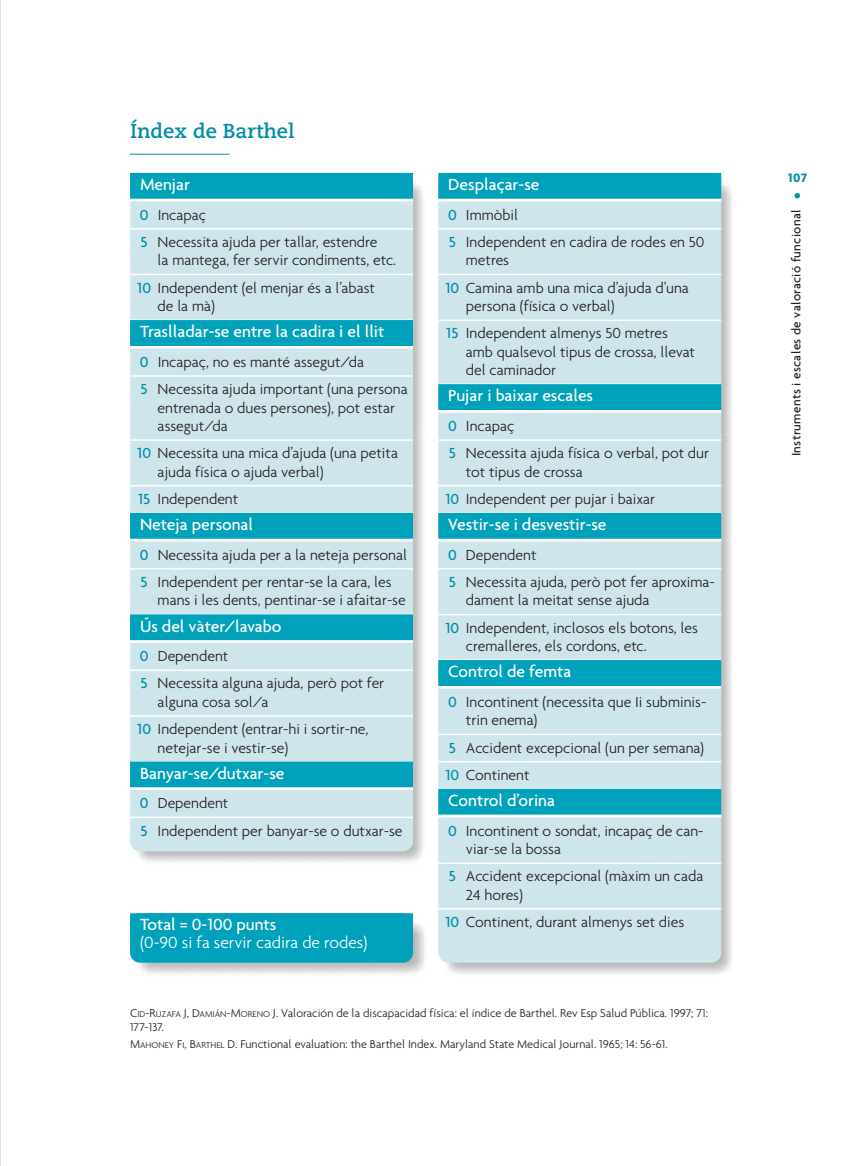
<style>
.page{position:relative;width:846px;height:1166px;background:#fff}
.page>*{position:absolute;margin:0;border:0;box-sizing:border-box;transform-origin:0 0}
.t1{font:700 20.12px "Caecilia";color:#008ca8}
.t2{font:500 17.5px "Agenda";color:#fff}
.t3{font:300 17.5px "Agenda";color:#fff}
.t4{font:300 15.75px/27.3px "Agenda";color:#231f20}
.t5{font:700 15.75px "Agenda";color:#008ca8}
.t6{font:500 13.12px "Agenda";letter-spacing:.025em;color:#231f20}
.t7{font:700 13.12px "Agenda";color:#008ca8}
.t8{font:300 12.25px/14.3px "Agenda";color:#231f20}
.s1{font-weight:500;color:#008ca8}
.s2{font-size:9.1px}
</style>
<div class="page">
<hr style="left:0;top:0;width:1px;height:1165px;background:#d2e8ed">
<hr style="left:130px;top:154px;width:99px;height:1px;background:#008ca8">
<svg style="left:721px;top:435px;width:12px;height:101px"></svg>
<img style="left:721px;top:536px;width:12px;height:203px">
<svg style="left:721px;top:176px;width:13px;height:259px"></svg>
<img style="left:438px;top:739px;width:294px;height:235px">
<img style="left:413px;top:922px;width:12px;height:17px">
<img style="left:132px;top:939px;width:293px;height:35px">
<div style="left:130px;top:173px;width:283px;height:678px;background:#cde5eb;border-radius:10px"></div>
<div style="left:130px;top:173px;width:283px;height:26px;background:#00a1ba"></div>
<hr style="left:130px;top:199px;width:283px;height:2px;background:#fff">
<hr style="left:130px;top:228px;width:283px;height:1px;background:#fff">
<hr style="left:130px;top:274px;width:283px;height:1px;background:#fff">
<hr style="left:130px;top:319px;width:283px;height:2px;background:#fff">
<div style="left:130px;top:320px;width:283px;height:26px;background:#00a1ba"></div>
<hr style="left:130px;top:346px;width:283px;height:2px;background:#fff">
<hr style="left:130px;top:375px;width:283px;height:1px;background:#fff">
<hr style="left:130px;top:439px;width:283px;height:2px;background:#fff">
<hr style="left:130px;top:485px;width:283px;height:1px;background:#fff">
<hr style="left:130px;top:512px;width:283px;height:2px;background:#fff">
<div style="left:130px;top:513px;width:283px;height:26px;background:#00a1ba"></div>
<hr style="left:130px;top:539px;width:283px;height:2px;background:#fff">
<hr style="left:130px;top:568px;width:283px;height:1px;background:#fff">
<div style="left:130px;top:614px;width:283px;height:26px;background:#00a1ba"></div>
<hr style="left:130px;top:640px;width:283px;height:3px;background:#fff">
<hr style="left:130px;top:669px;width:283px;height:2px;background:#fff">
<hr style="left:130px;top:715px;width:283px;height:1px;background:#fff">
<div style="left:130px;top:761px;width:283px;height:26px;background:#00a1ba"></div>
<hr style="left:130px;top:787px;width:283px;height:3px;background:#fff">
<hr style="left:130px;top:816px;width:283px;height:2px;background:#fff">
<div style="left:130px;top:913px;width:283px;height:49px;background:#00a1ba;border-radius:10px"></div>
<div style="left:130px;top:913px;width:283px;height:26px;background:#00a1ba"></div>
<div style="left:438px;top:173px;width:283px;height:789px;background:#cde5eb;border-radius:10px"></div>
<div style="left:438px;top:173px;width:283px;height:26px;background:#00a1ba"></div>
<hr style="left:438px;top:199px;width:283px;height:2px;background:#fff">
<hr style="left:438px;top:228px;width:283px;height:1px;background:#fff">
<hr style="left:438px;top:274px;width:283px;height:1px;background:#fff">
<hr style="left:438px;top:319px;width:283px;height:2px;background:#fff">
<hr style="left:438px;top:383px;width:283px;height:2px;background:#fff">
<div style="left:438px;top:384px;width:283px;height:26px;background:#00a1ba"></div>
<hr style="left:438px;top:410px;width:283px;height:2px;background:#fff">
<hr style="left:438px;top:439px;width:283px;height:2px;background:#fff">
<hr style="left:438px;top:485px;width:283px;height:1px;background:#fff">
<hr style="left:438px;top:512px;width:283px;height:2px;background:#fff">
<div style="left:438px;top:513px;width:283px;height:26px;background:#00a1ba"></div>
<hr style="left:438px;top:539px;width:283px;height:2px;background:#fff">
<hr style="left:438px;top:568px;width:283px;height:1px;background:#fff">
<hr style="left:438px;top:614px;width:283px;height:1px;background:#fff">
<hr style="left:438px;top:659px;width:283px;height:2px;background:#fff">
<div style="left:438px;top:660px;width:283px;height:26px;background:#00a1ba"></div>
<hr style="left:438px;top:686px;width:283px;height:2px;background:#fff">
<hr style="left:438px;top:733px;width:283px;height:2px;background:#fff">
<hr style="left:438px;top:761px;width:283px;height:1px;background:#fff">
<div style="left:438px;top:788px;width:283px;height:26px;background:#00a1ba"></div>
<hr style="left:438px;top:814px;width:283px;height:3px;background:#fff">
<hr style="left:438px;top:862px;width:283px;height:1px;background:#fff">
<hr style="left:438px;top:908px;width:283px;height:1px;background:#fff">
<p class="t1" style="left:130px;top:123px;width:166px">Índex de Barthel</p>
<p class="t2" style="left:140px;top:178px;width:52px">Menjar</p>
<p class="t4" style="left:140px;top:202px;width:239px"><span class="s1">0</span> Incapaç<br><span class="s1">5</span> Necessita ajuda per tallar, estendre</p>
<p class="t4" style="left:137px;top:248px;width:260px;text-indent:20px">la mantega, fer servir condiments, etc.<br><span class="s1">10</span> Independent (el menjar és a l’abast</p>
<p class="t4" style="left:158px;top:293px;width:59px">de la mà)</p>
<p class="t2" style="left:140px;top:325px;width:246px">Traslladar-se entre la cadira i el llit</p>
<p class="t4" style="left:140px;top:349px;width:269px"><span class="s1">0</span> Incapaç, no es manté assegut/da<br><span class="s1">5</span> Necessita ajuda important (una persona</p>
<p class="t4" style="left:158px;top:399px;width:239px;line-height:18.4px">entrenada o dues persones), pot estar assegut/da</p>
<p class="t4" style="left:158px;top:445px;width:242px;line-height:18.4px;text-indent:-20px"><span class="s1">10</span> Necessita una mica d’ajuda (una petita ajuda física o ajuda verbal)</p>
<p class="t4" style="left:138px;top:486px;width:102px"><span class="s1">15</span> Independent</p>
<p class="t2" style="left:140px;top:517px;width:115px">Neteja personal</p>
<p class="t4" style="left:140px;top:542px;width:269px"><span class="s1">0</span> Necessita ajuda per a la neteja personal<br><span class="s1">5</span> Independent per rentar-se la cara, les</p>
<p class="t4" style="left:158px;top:588px;width:249px">mans i les dents, pentinar-se i afaitar-se</p>
<p class="t2" style="left:140px;top:619px;width:143px">Ús del vàter/lavabo</p>
<p class="t4" style="left:140px;top:643px;width:246px"><span class="s1">0</span> Dependent<br><span class="s1">5</span> Necessita alguna ajuda, però pot fer</p>
<p class="t4" style="left:137px;top:689px;width:233px;text-indent:20px">alguna cosa sol/a<br><span class="s1">10</span> Independent (entrar-hi i sortir-ne,</p>
<p class="t4" style="left:158px;top:735px;width:132px">netejar-se i vestir-se)</p>
<p class="t2" style="left:140px;top:766px;width:146px">Banyar-se/dutxar-se</p>
<p class="t4" style="left:140px;top:790px;width:264px"><span class="s1">0</span> Dependent<br><span class="s1">5</span> Independent per banyar-se o dutxar-se</p>
<p class="t2" style="left:140px;top:917px;width:138px">Total = 0-100 punts</p>
<p class="t3" style="left:140px;top:935px;width:229px">(0-90 si fa servir cadira de rodes)</p>
<p class="t2" style="left:448px;top:178px;width:93px">Desplaçar-se</p>
<p class="t4" style="left:448px;top:202px;width:258px"><span class="s1">0</span> Immòbil<br><span class="s1">5</span> Independent en cadira de rodes en 50</p>
<p class="t4" style="left:445px;top:248px;width:245px;text-indent:20px">metres<br><span class="s1">10</span> Camina amb una mica d’ajuda d’una</p>
<p class="t4" style="left:446px;top:293px;width:223px;text-indent:20px">persona (física o verbal)<br><span class="s1">15</span> Independent almenys 50 metres</p>
<p class="t4" style="left:466px;top:344px;width:230px;line-height:18.4px">amb qualsevol tipus de crossa, llevat del caminador</p>
<p class="t2" style="left:448px;top:389px;width:146px">Pujar i baixar escales</p>
<p class="t4" style="left:448px;top:413px;width:262px"><span class="s1">0</span> Incapaç<br><span class="s1">5</span> Necessita ajuda física o verbal, pot dur</p>
<p class="t4" style="left:445px;top:459px;width:211px;text-indent:20px">tot tipus de crossa<br><span class="s1">10</span> Independent per pujar i baixar</p>
<p class="t2" style="left:448px;top:517px;width:160px">Vestir-se i desvestir-se</p>
<p class="t4" style="left:448px;top:542px;width:268px"><span class="s1">0</span> Dependent<br><span class="s1">5</span> Necessita ajuda, però pot fer aproxima-</p>
<p class="t4" style="left:445px;top:588px;width:254px;text-indent:20px">dament la meitat sense ajuda<br><span class="s1">10</span> Independent, inclosos els botons, les</p>
<p class="t4" style="left:466px;top:633px;width:182px">cremalleres, els cordons, etc.</p>
<p class="t2" style="left:448px;top:664px;width:125px">Control de femta</p>
<p class="t4" style="left:466px;top:694px;width:242px;line-height:18.4px;text-indent:-18px"><span class="s1">0</span> Incontinent (necessita que Ii subminis&shy;trin enema)</p>
<p class="t4" style="left:445px;top:735px;width:260px"><span class="s1">5</span> Accident excepcional (un per semana)<br><span class="s1">10</span> Continent</p>
<p class="t2" style="left:448px;top:793px;width:108px">Control d’orina</p>
<p class="t4" style="left:466px;top:822px;width:239px;line-height:18.4px;text-indent:-18px"><span class="s1">0</span> Incontinent o sondat, incapaç de can&shy;viar-se la bossa</p>
<p class="t4" style="left:466px;top:868px;width:239px;line-height:18.4px;text-indent:-17px"><span class="s1">5</span> Accident excepcional (màxim un cada<br>24 hores)</p>
<p class="t4" style="left:445px;top:909px;width:240px"><span class="s1">10</span> Continent, durant almenys set dies</p>
<p class="t8" style="left:130px;top:1006px;width:579px">C<span class="s2">ID</span>-R<span class="s2">UZAFA</span> J, D<span class="s2">AMIÁN</span>-M<span class="s2">ORENO</span> J. Valoración de la discapacidad física: el índice de Barthel. Rev Esp Salud Pública. 1997; 71:<br>177-137.</p>
<p class="t8" style="left:130px;top:1037px;width:539px">M<span class="s2">AHONEY</span> F<span class="s2">I</span>, B<span class="s2">ARTHEL</span> D. Functional evaluation: the Barthel Index. Maryland State Medical Journal. 1965; 14: 56-61.</p>
<p class="t7" style="left:788px;top:173px;width:20px">107</p>
<p class="t5" style="left:790px;top:199px;width:8px;rotate:-90deg">•</p>
<p class="t6" style="left:791px;top:456px;width:248px;rotate:-90deg">Instruments i escales de valoració funcional</p>
</div>
